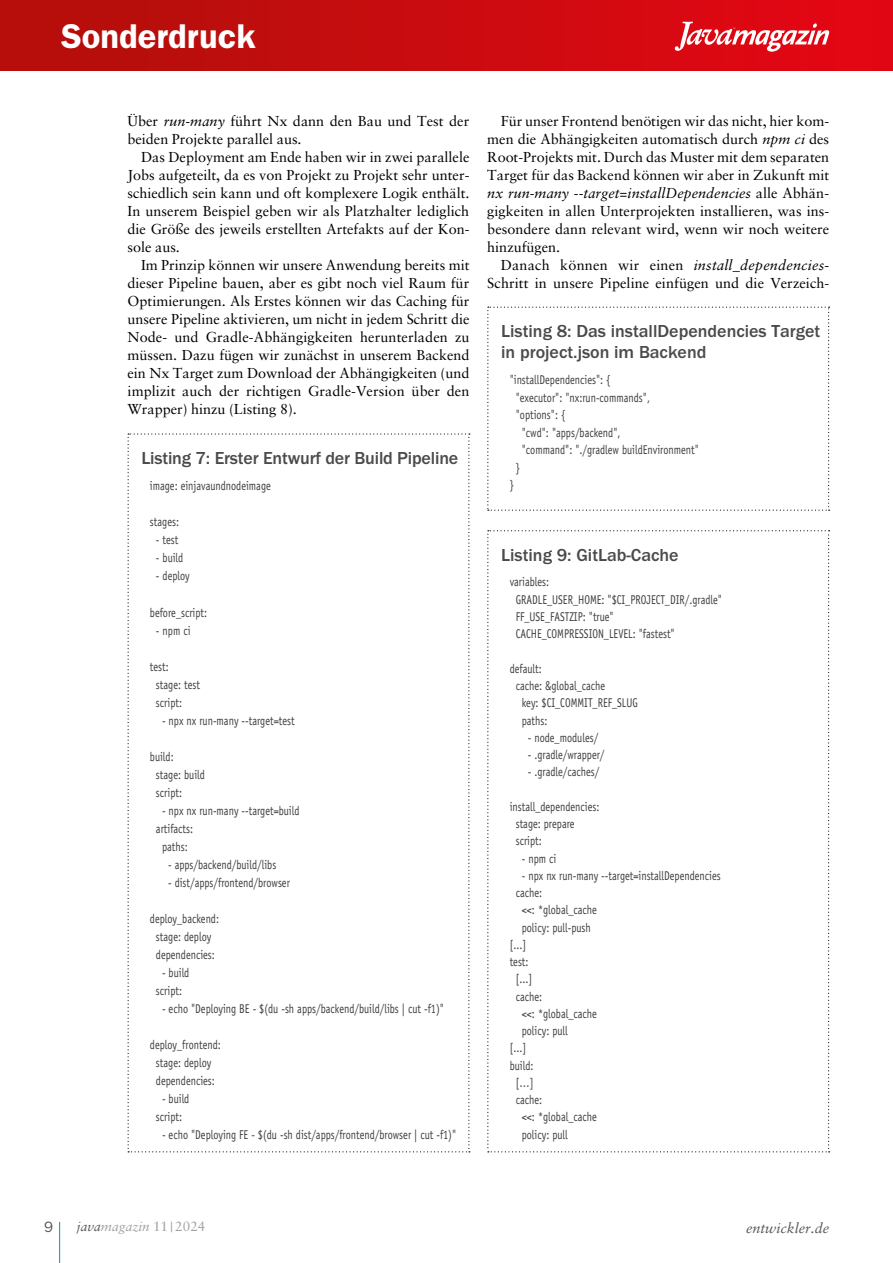
<style>
.page{position:relative;width:893px;height:1263px;background:#fff}
.page>*{position:absolute;margin:0;border:0;box-sizing:border-box;transform-origin:0 0}
.t1{font:600 34.5px "ITC Franklin Gothic Std";color:#fff}
.t2{font:500 18px/21px "ITC Franklin Gothic Std";color:#4a4a49}
.t3{font:15px "ITC Franklin Gothic Std";color:#575756}
.t4{font:14.4px/18px "Sabon LT Std";letter-spacing:.005em;color:#000;text-align:justify}
.t5{font:italic 14.4px "Sabon LT Std";color:#575756}
.t6{font:italic 13.5px "Sabon LT Std";color:#a1a1a1}
.t7{font:12.75px/18px "Officina Sans Std";color:#3c3c3b;scale:.8 1}
.s1{font-style:italic}
.s2{color:#575756}
.s3{font-style:normal}
</style>
<div class="page">
<hr style="left:59px;top:1222px;width:1px;height:41px;background:#009a9d">
<div style="left:0;top:0;width:893px;height:70px;background:linear-gradient(to right,#b1100b,#e40614)"></div>
<svg style="left:675px;top:22px;width:154px;height:30px"></svg>
<svg style="left:487px;top:307px;width:343px;height:204px"></svg>
<svg style="left:128px;top:433px;width:342px;height:719px"></svg>
<svg style="left:487px;top:530px;width:343px;height:622px"></svg>
<h1 class="t1" style="left:61px;top:16px;width:196px">Sonderdruck</h1>
<p class="t4" style="left:128px;top:112px;width:343px">Über <span class="s1">run-many</span> führt Nx dann den Bau und Test der beiden Projekte parallel aus.</p>
<p class="t4" style="left:128px;top:148px;width:343px;text-indent:13px">Das Deployment am Ende haben wir in zwei parallele Jobs aufgeteilt, da es von Projekt zu Projekt sehr unter&shy;schiedlich sein kann und oft komplexere Logik enthält.<br>In unserem Beispiel geben wir als Platzhalter lediglich die Größe des jeweils erstellten Artefakts auf der Kon&shy;sole aus.</p>
<p class="t4" style="left:128px;top:256px;width:344px;text-indent:13px">Im Prinzip können wir unsere Anwendung bereits mit dieser Pipeline bauen, aber es gibt noch viel Raum für Optimierungen. Als Erstes können wir das Caching für unsere Pipeline aktivieren, um nicht in jedem Schritt die Node- und Gradle-Abhängigkeiten herunterladen zu müssen. Dazu fügen wir zunächst in unserem Backend ein Nx Target zum Download der Abhängigkeiten (und implizit auch der richtigen Gradle-Version über den Wrapper) hinzu (Listing 8).</p>
<p class="t2" style="left:141px;top:448px;width:318px">Listing 7: Erster Entwurf der Build Pipeline</p>
<p class="t7" style="left:150px;top:477px;width:153px">image: einjavaundnodeimage</p>
<p class="t7" style="left:150px;top:513px;width:38px">stages:</p>
<p class="t7" style="left:156px;top:531px;width:30px">- test</p>
<p class="t7" style="left:156px;top:549px;width:36px">- build</p>
<p class="t7" style="left:156px;top:567px;width:44px">- deploy</p>
<p class="t7" style="left:150px;top:603px;width:73px">before_script:</p>
<p class="t7" style="left:156px;top:621px;width:45px">- npm ci</p>
<p class="t7" style="left:156px;top:657px;width:57px;text-indent:-6px">test:<br>stage: test script:</p>
<p class="t7" style="left:162px;top:711px;width:167px">- npx nx run-many --target=test</p>
<p class="t7" style="left:156px;top:747px;width:63px;text-indent:-6px">build:<br>stage: build script:</p>
<p class="t7" style="left:162px;top:801px;width:173px">- npx nx run-many --target=build</p>
<p class="t7" style="left:156px;top:819px;width:48px">artifacts:</p>
<p class="t7" style="left:162px;top:837px;width:34px">paths:</p>
<p class="t7" style="left:168px;top:855px;width:137px">- apps/backend/build/libs</p>
<p class="t7" style="left:168px;top:873px;width:154px">- dist/apps/frontend/browser</p>
<p class="t7" style="left:150px;top:909px;width:88px;text-align:center">deploy_backend: stage: deploy dependencies:</p>
<p class="t7" style="left:156px;top:963px;width:43px;text-align:center">- build script:</p>
<p class="t7" style="left:162px;top:999px;width:354px">- echo "Deploying BE - $(du -sh apps/backend/build/libs | cut -f1)"</p>
<p class="t7" style="left:150px;top:1035px;width:90px;text-align:center">deploy_frontend: stage: deploy dependencies:</p>
<p class="t7" style="left:156px;top:1089px;width:43px;text-align:center">- build script:</p>
<p class="t7" style="left:162px;top:1125px;width:369px">- echo "Deploying FE - $(du -sh dist/apps/frontend/browser | cut -f1)"</p>
<p class="t4" style="left:487px;top:112px;width:343px;text-indent:14px">Für unser Frontend benötigen wir das nicht, hier kom&shy;men die Abhängigkeiten automatisch durch <span class="s1">npm ci</span> des Root-Projekts mit. Durch das Muster mit dem separaten Target für das Backend können wir aber in Zukunft mit <span class="s1">nx run-many --target=installDependencies</span> alle Abhän&shy;gigkeiten in allen Unterprojekten installieren, was ins&shy;besondere dann relevant wird, wenn wir noch weitere hinzufügen.</p>
<p class="t4" style="left:487px;top:256px;width:343px;text-align:right">Danach können wir einen <span class="s1">install_dependencies</span>-<br>Schritt in unsere Pipeline einfügen und die Verzeich-</p>
<p class="t2" style="left:501px;top:321px;width:321px">Listing 8: Das installDependencies Target in project.json im Backend</p>
<p class="t7" style="left:510px;top:371px;width:128px">"installDependencies": {</p>
<p class="t7" style="left:516px;top:388px;width:169px">"executor": "nx:run-commands",</p>
<p class="t7" style="left:516px;top:406px;width:64px">"options": {</p>
<p class="t7" style="left:522px;top:423px;width:125px">"cwd": "apps/backend",</p>
<p class="t7" style="left:522px;top:441px;width:223px">"command": "./gradlew buildEnvironment"</p>
<p class="t7" style="left:516px;top:459px;width:7px">}</p>
<p class="t7" style="left:510px;top:476px;width:7px">}</p>
<p class="t2" style="left:501px;top:544px;width:179px">Listing 9: GitLab-Cache</p>
<p class="t7" style="left:516px;top:573px;width:259px;line-height:17.2px;text-indent:-6px">variables:<br>GRADLE_USER_HOME: "$CI_PROJECT_DIR/.gradle"<br>FF_USE_FASTZIP: "true"<br>CACHE_COMPRESSION_LEVEL: "fastest"</p>
<p class="t7" style="left:510px;top:659px;width:42px">default:</p>
<p class="t7" style="left:516px;top:677px;width:113px">cache: &amp;global_cache</p>
<p class="t7" style="left:522px;top:694px;width:147px">key: $CI_COMMIT_REF_SLUG</p>
<p class="t7" style="left:522px;top:711px;width:34px">paths:</p>
<p class="t7" style="left:528px;top:728px;width:90px">- node_modules/</p>
<p class="t7" style="left:528px;top:746px;width:97px">- .gradle/wrapper/</p>
<p class="t7" style="left:528px;top:763px;width:91px">- .gradle/caches/</p>
<p class="t7" style="left:516px;top:798px;width:106px;line-height:17.2px;text-indent:-6px">install_dependencies: stage: prepare script:</p>
<p class="t7" style="left:522px;top:849px;width:45px">- npm ci</p>
<p class="t7" style="left:522px;top:866px;width:250px">- npx nx run-many --target=installDependencies</p>
<p class="t7" style="left:516px;top:884px;width:35px">cache:</p>
<p class="t7" style="left:522px;top:901px;width:95px">&lt;&lt;: *global_cache</p>
<p class="t7" style="left:522px;top:918px;width:88px">policy: pull-push</p>
<p class="t7" style="left:510px;top:935px;width:22px">[...]</p>
<p class="t7" style="left:510px;top:953px;width:25px">test:</p>
<p class="t7" style="left:516px;top:970px;width:22px">[...]</p>
<p class="t7" style="left:516px;top:987px;width:35px">cache:</p>
<p class="t7" style="left:522px;top:1004px;width:95px">&lt;&lt;: *global_cache</p>
<p class="t7" style="left:522px;top:1022px;width:59px">policy: pull</p>
<p class="t7" style="left:510px;top:1039px;width:22px">[...]</p>
<p class="t7" style="left:510px;top:1056px;width:31px">build:</p>
<p class="t7" style="left:516px;top:1073px;width:24px">[…]</p>
<p class="t7" style="left:516px;top:1091px;width:35px">cache:</p>
<p class="t7" style="left:522px;top:1108px;width:95px">&lt;&lt;: *global_cache</p>
<p class="t7" style="left:522px;top:1125px;width:59px">policy: pull</p>
<p class="t3" style="left:44px;top:1218px;width:11px">9</p>
<p class="t6" style="left:77px;top:1218px;width:130px"><span class="s2">java</span>magazin <span class="s3">11 | 2024</span></p>
<p class="t5" style="left:746px;top:1219px;width:85px">entwickler.de</p>
</div>
